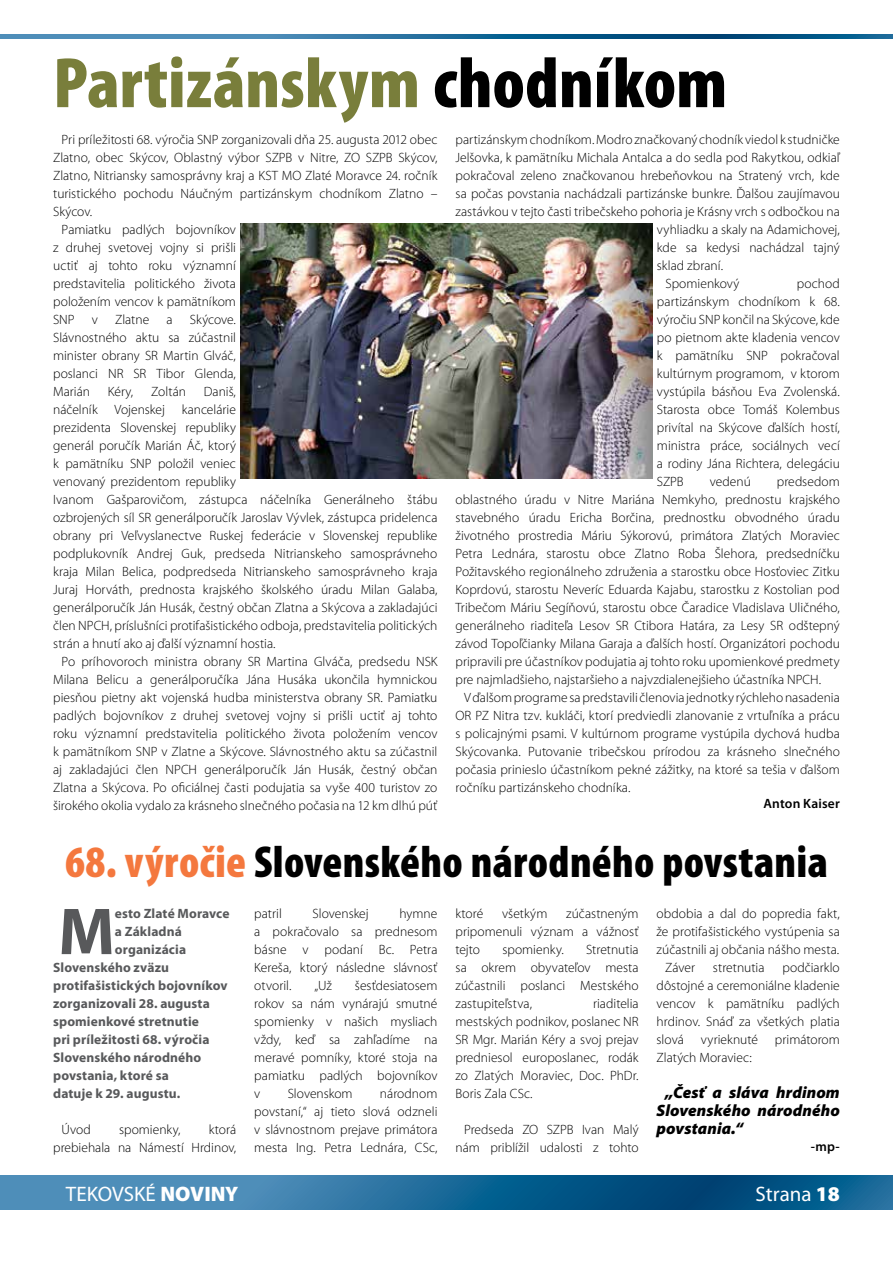
<style>
.page{position:relative;width:893px;height:1263px;background:#fff}
.page>*{position:absolute;margin:0;border:0;box-sizing:border-box;transform-origin:0 0}
.t1{font:900 condensed 72px "Mini Pro";letter-spacing:.005em;color:#797e3b}
.t2{font:700 66.9px "Mini Pro";color:#58595b}
.t3{font:900 condensed 45px "Mini Pro";letter-spacing:.01em;color:#000}
.t4{font:21px "Mini Pro";color:#fff}
.t5{font:italic 900 16.5px/18px "Mini Pro";letter-spacing:.005em;color:#000;text-align:justify}
.t6{font:300 13.5px/18px "Mini Pro";color:#000;text-align:justify}
.t7{font:700 13.5px "Mini Pro";letter-spacing:.01em;color:#58595b}
.t8{font:600 13.5px "Mini Pro";letter-spacing:.01em;color:#000}
.s1{color:#000}
.s2{color:#f4783e}
.s3{font-weight:900}
</style>
<div class="page">
<svg style="left:0;top:1176px;width:893px;height:34px;background:#236d9b"></svg>
<svg style="left:0;top:34px;width:893px;height:4px;background:#246d9c"></svg>
<img style="left:240px;top:223px;width:413px;height:255px">
<h1 class="t1" style="left:53px;top:43px;width:675px">Partizánskym <span class="s1">chodníkom</span></h1>
<p class="t6" style="left:62px;top:131px;width:377px">Pri príležitosti 68. výročia SNP zorganizovali dňa 25. augusta 2012 obec</p>
<p class="t6" style="left:53px;top:149px;width:386px">Zlatno, obec Skýcov, Oblastný výbor SZPB v Nitre, ZO SZPB Skýcov,</p>
<p class="t6" style="left:53px;top:167px;width:386px">Zlatno, Nitriansky samosprávny kraj a KST MO Zlaté Moravce 24. ročník</p>
<p class="t6" style="left:53px;top:185px;width:386px">turistického pochodu Náučným partizánskym chodníkom Zlatno –</p>
<p class="t6" style="left:53px;top:203px;width:41px">Skýcov.</p>
<p class="t6" style="left:62px;top:221px;width:176px">Pamiatku padlých bojovníkov</p>
<p class="t6" style="left:53px;top:239px;width:184px">z druhej svetovej vojny si prišli</p>
<p class="t6" style="left:53px;top:257px;width:184px">uctiť aj tohto roku významní</p>
<p class="t6" style="left:53px;top:275px;width:184px">predstavitelia politického života</p>
<p class="t6" style="left:53px;top:293px;width:184px">položením vencov k pamätníkom</p>
<p class="t6" style="left:53px;top:311px;width:23px">SNP</p>
<p class="t6" style="left:92px;top:311px;width:8px">v</p>
<p class="t6" style="left:115px;top:311px;width:36px">Zlatne</p>
<p class="t6" style="left:167px;top:311px;width:8px">a</p>
<p class="t6" style="left:53px;top:311px;width:184px;text-indent:137px">Skýcove.<br>Slávnostného aktu sa zúčastnil minister obrany SR Martin Glváč, poslanci NR SR Tibor Glenda, Marián</p>
<p class="t6" style="left:108px;top:383px;width:27px">Kéry,</p>
<p class="t6" style="left:151px;top:383px;width:36px">Zoltán</p>
<p class="t6" style="left:53px;top:383px;width:386px;text-align:left;text-indent:151px">Daniš,<br>náčelník Vojenskej kancelárie<br>prezidenta Slovenskej republiky<br>generál poručík Marián Áč, ktorý<br>k pamätníku SNP položil veniec<br>venovaný prezidentom republiky<br>Ivanom Gašparovičom, zástupca náčelníka Generálneho štábu ozbrojených síl SR generálporučík Jaroslav Vývlek, zástupca pridelenca obrany pri Veľvyslanectve Ruskej federácie v Slovenskej republike podplukovník Andrej Guk, predseda Nitrianskeho samosprávneho kraja Milan Belica, podpredseda Nitrianskeho samosprávneho kraja Juraj Horváth, prednosta krajského školského úradu Milan Galaba, generálporučík Ján Husák, čestný občan Zlatna a Skýcova a zakladajúci člen NPCH, príslušníci protifašistického odboja, predstavitelia politických strán a hnutí ako aj ďalší významní hostia.</p>
<p class="t6" style="left:53px;top:653px;width:386px;text-indent:9px">Po príhovoroch ministra obrany SR Martina Glváča, predsedu NSK Milana Belicu a generálporučíka Jána Husáka ukončila hymnickou piesňou pietny akt vojenská hudba ministerstva obrany SR. Pamiatku padlých bojovníkov z druhej svetovej vojny si prišli uctiť aj tohto roku významní predstavitelia politického života položením vencov k pamätníkom SNP v Zlatne a Skýcove. Slávnostného aktu sa zúčastnil aj zakladajúci člen NPCH generálporučík Ján Husák, čestný občan Zlatna a Skýcova. Po oficiálnej časti podujatia sa vyše 400 turistov zo širokého okolia vydalo za krásneho slnečného počasia na 12 km dlhú púť</p>
<p class="t6" style="left:455px;top:131px;width:386px">partizánskym chodníkom. Modro značkovaný chodník viedol k studničke</p>
<p class="t6" style="left:455px;top:149px;width:386px">Jelšovka, k pamätníku Michala Antalca a do sedla pod Rakytkou, odkiaľ</p>
<p class="t6" style="left:455px;top:167px;width:386px">pokračoval zeleno značkovanou hrebeňovkou na Stratený vrch, kde</p>
<p class="t6" style="left:455px;top:185px;width:386px">sa počas povstania nachádzali partizánske bunkre. Ďalšou zaujímavou</p>
<p class="t6" style="left:455px;top:203px;width:386px">zastávkou v tejto časti tribečskeho pohoria je Krásny vrch s odbočkou na</p>
<p class="t6" style="left:657px;top:221px;width:184px">vyhliadku a skaly na Adamichovej,</p>
<p class="t6" style="left:657px;top:239px;width:184px">kde sa kedysi nachádzal tajný</p>
<p class="t6" style="left:657px;top:257px;width:68px">sklad zbraní.</p>
<p class="t6" style="left:665px;top:275px;width:76px">Spomienkový</p>
<p class="t6" style="left:657px;top:275px;width:184px;text-indent:140px">pochod partizánskym chodníkom k 68. výročiu SNP končil na Skýcove, kde po pietnom akte kladenia vencov k pamätníku SNP pokračoval kultúrnym programom, v ktorom vystúpila básňou Eva Zvolenská.<br>Starosta obce Tomáš Kolembus privítal na Skýcove ďalších hostí, ministra práce, sociálnych vecí a rodiny Jána Richtera, delegáciu SZPB</p>
<p class="t6" style="left:455px;top:472px;width:386px;text-indent:321px">predsedom oblastného úradu v Nitre Mariána Nemkyho, prednostu krajského stavebného úradu Ericha Borčina, prednostku obvodného úradu životného prostredia Máriu Sýkorovú, primátora Zlatých Moraviec Petra Lednára, starostu obce Zlatno Roba Šlehora, predsedníčku Požitavského regionálneho združenia a starostku obce Hosťoviec Zitku Koprdovú, starostu Neveríc Eduarda Kajabu, starostku z Kostolian pod Tribečom Máriu Segíňovú, starostu obce Čaradice Vladislava Uličného, generálneho riaditeľa Lesov SR Ctibora Határa, za Lesy SR odštepný závod Topoľčianky Milana Garaja a ďalších hostí. Organizátori pochodu pripravili pre účastníkov podujatia aj tohto roku upomienkové predmety pre najmladšieho, najstaršieho a najvzdialenejšieho účastníka NPCH.</p>
<p class="t6" style="left:455px;top:688px;width:386px;text-indent:9px">Vďalšom programe sa predstavili členovia jednotky rýchleho nasadenia OR PZ Nitra tzv. kukláči, ktorí predviedli zlanovanie z vrtuľníka a prácu s policajnými psami. V kultúrnom programe vystúpila dychová hudba Skýcovanka. Putovanie tribečskou prírodou za krásneho slnečného počasia prinieslo účastníkom pekné zážitky, na ktoré sa tešia v ďalšom ročníku partizánskeho chodníka.</p>
<p class="t8" style="left:764px;top:796px;width:78px">Anton Kaiser</p>
<p class="t6" style="left:710px;top:472px;width:43px">vedenú</p>
<h3 class="t3" style="left:65px;top:837px;width:764px"><span class="s2">68. výročie</span> Slovenského národného povstania</h3>
<h2 class="t2" style="left:58px;top:894px;width:58px">M</h2>
<p class="t7" style="left:115px;top:906px;width:116px">esto Zlaté Moravce</p>
<p class="t7" style="left:115px;top:924px;width:69px">a Základná</p>
<p class="t7" style="left:115px;top:942px;width:73px">organizácia</p>
<p class="t7" style="left:53px;top:960px;width:117px">Slovenského zväzu</p>
<p class="t7" style="left:53px;top:978px;width:176px">protifašistických bojovníkov</p>
<p class="t7" style="left:53px;top:996px;width:158px">zorganizovali 28. augusta</p>
<p class="t7" style="left:53px;top:1014px;width:147px">spomienkové stretnutie</p>
<p class="t7" style="left:53px;top:1032px;width:158px">pri príležitosti 68. výročia</p>
<p class="t7" style="left:53px;top:1050px;width:150px">Slovenského národného</p>
<p class="t7" style="left:53px;top:1068px;width:117px">povstania, ktoré sa</p>
<p class="t7" style="left:53px;top:1086px;width:129px">datuje k 29. augustu.</p>
<p class="t6" style="left:62px;top:1121px;width:31px">Úvod</p>
<p class="t6" style="left:119px;top:1121px;width:63px">spomienky,</p>
<p class="t6" style="left:53px;top:1121px;width:185px;text-align:right">ktorá<br>prebiehala na Námestí Hrdinov,</p>
<p class="t6" style="left:254px;top:905px;width:185px;text-indent:145px">hymne a pokračovalo sa prednesom básne v podaní Bc. Petra Kereša, ktorý následne slávnosť otvoril.</p>
<p class="t6" style="left:254px;top:905px;width:29px">patril</p>
<p class="t6" style="left:313px;top:905px;width:58px">Slovenskej</p>
<p class="t6" style="left:254px;top:977px;width:185px;text-indent:101px">šesťdesiatosem rokov sa nám vynárajú smutné spomienky v našich mysliach vždy, keď sa zahľadíme na meravé pomníky, ktoré stoja na pamiatku padlých bojovníkov v</p>
<p class="t6" style="left:314px;top:977px;width:19px">„Už</p>
<p class="t6" style="left:254px;top:1085px;width:185px;text-indent:126px">národnom povstaní,“ aj tieto slová odzneli v slávnostnom prejave primátora mesta Ing. Petra Lednára, CSc,</p>
<p class="t6" style="left:288px;top:1085px;width:66px">Slovenskom</p>
<p class="t6" style="left:455px;top:905px;width:29px">ktoré</p>
<p class="t6" style="left:502px;top:905px;width:47px">všetkým</p>
<p class="t6" style="left:455px;top:905px;width:185px;text-indent:111px">zúčastneným pripomenuli význam a vážnosť tejto</p>
<p class="t6" style="left:502px;top:941px;width:63px">spomienky.</p>
<p class="t6" style="left:455px;top:941px;width:185px;text-indent:131px">Stretnutia sa okrem obyvateľov mesta zúčastnili poslanci Mestského zastupiteľstva,</p>
<p class="t6" style="left:455px;top:995px;width:185px;text-indent:138px">riaditelia mestských podnikov, poslanec NR SR Mgr. Marián Kéry a svoj prejav predniesol europoslanec, rodák zo Zlatých Moraviec, Doc. PhDr.<br>Boris Zala CSc.</p>
<p class="t6" style="left:455px;top:1121px;width:185px;text-align:right">Predseda ZO SZPB Ivan Malý nám priblížil udalosti z tohto</p>
<p class="t6" style="left:657px;top:905px;width:185px">obdobia a dal do popredia fakt,</p>
<p class="t6" style="left:657px;top:923px;width:185px">že protifašistického vystúpenia sa</p>
<p class="t6" style="left:657px;top:941px;width:184px">zúčastnili aj občania nášho mesta.</p>
<p class="t6" style="left:665px;top:959px;width:31px">Záver</p>
<p class="t6" style="left:713px;top:959px;width:53px">stretnutia</p>
<p class="t6" style="left:657px;top:959px;width:185px;text-indent:126px">podčiarklo dôstojné a ceremoniálne kladenie vencov k pamätníku padlých hrdinov. Snáď za všetkých platia slová</p>
<p class="t6" style="left:701px;top:1031px;width:59px">vyrieknuté</p>
<p class="t6" style="left:775px;top:1031px;width:66px">primátorom</p>
<p class="t6" style="left:657px;top:1049px;width:97px">Zlatých Moraviec:</p>
<p class="t5" style="left:657px;top:1084px;width:185px;text-indent:9px">„Česť a sláva hrdinom Slovenského národného povstania.“</p>
<p class="t8" style="left:811px;top:1138px;width:30px">-mp-</p>
<h3 class="t4" style="left:66px;top:1182px;width:174px">TEKOVSKÉ <span class="s3">NOVINY</span></h3>
<h3 class="t4" style="left:756px;top:1182px;width:86px">Strana <span class="s3">18</span></h3>
</div>
